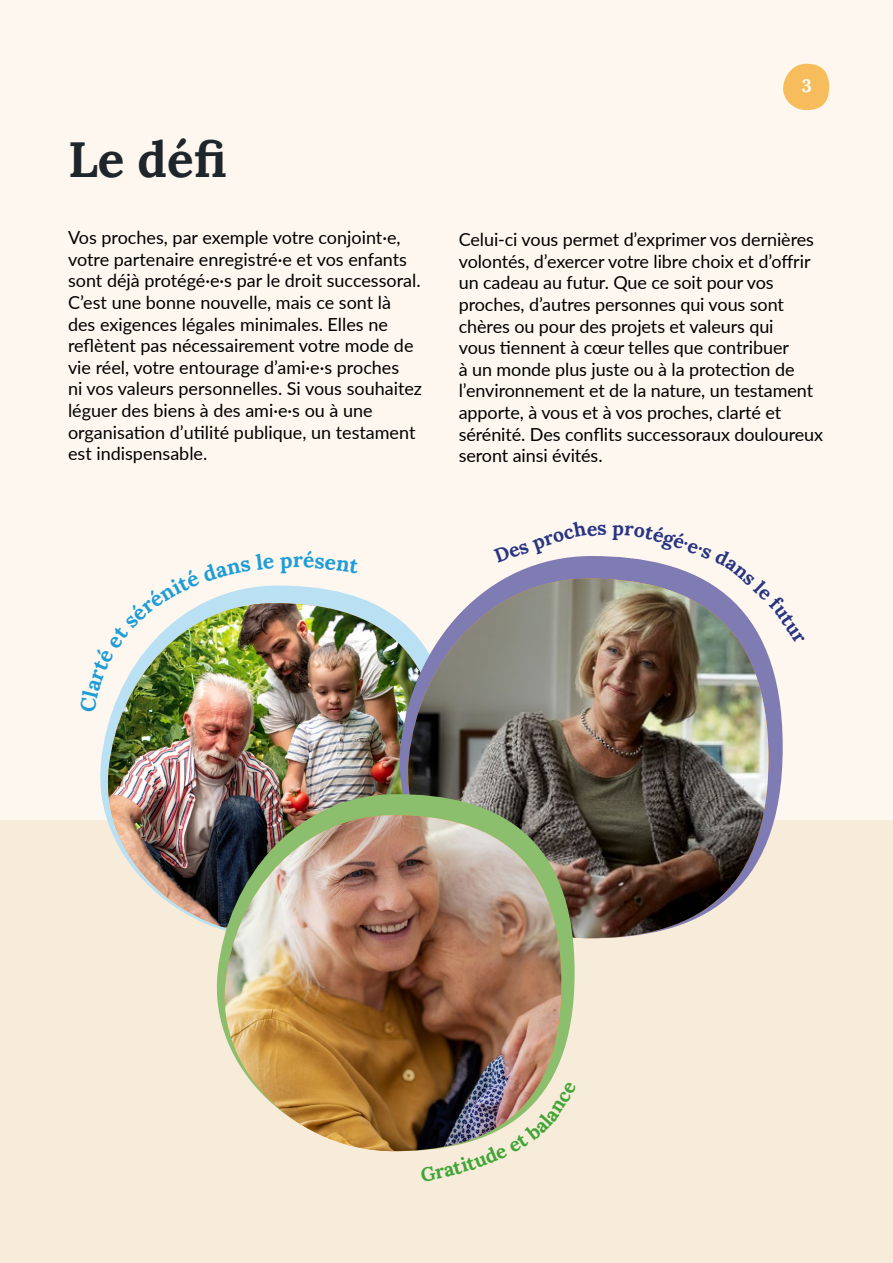
<style>
.page{position:relative;width:893px;height:1263px;background:#fef7ef}
.page>*{position:absolute;margin:0;border:0;box-sizing:border-box;transform-origin:0 0}
.t1{font:49.5px "Lora";color:#1f262b}
.t2{font:19.5px "Lora";color:#283583}
.t3{font:18px/21.6px "Lato";letter-spacing:-.005em;color:#000}
.t4{font:18px "Lora";color:#fff}
</style>
<div class="page">
<div style="left:0;top:821px;width:893px;height:442px;background:#f7ebd9"></div>
<svg style="left:783px;top:64px;width:46px;height:46px"></svg>
<svg style="left:91px;top:585px;width:281px;height:236px"></svg>
<img style="left:106px;top:603px;width:284px;height:322px">
<img style="left:390px;top:556px;width:393px;height:283px">
<img style="left:406px;top:578px;width:362px;height:360px">
<img style="left:208px;top:794px;width:367px;height:264px">
<svg style="left:216px;top:815px;width:7px;height:243px"></svg>
<img style="left:223px;top:815px;width:338px;height:336px">
<svg style="left:494px;top:556px;width:112px;height:7px"></svg>
<svg style="left:612px;top:556px;width:171px;height:55px"></svg>
<img style="left:420px;top:1081px;width:141px;height:70px">
<img style="left:91px;top:585px;width:183px;height:127px">
<h1 class="t1" style="left:68px;top:122px;width:160px">Le défi</h1>
<p class="t4" style="left:802px;top:72px;width:12px">3</p>
<p class="t3" style="left:68px;top:226px;width:356px">Vos proches, par exemple votre conjoint·e, votre partenaire enregistré·e et vos enfants sont déjà protégé·e·s par le droit successoral.<br>C’est une bonne nouvelle, mais ce sont là des exigences légales minimales. Elles ne reflètent pas nécessairement votre mode de vie réel, votre entourage d’ami·e·s proches<br>ni vos valeurs personnelles. Si vous souhaitez léguer des biens à des ami·e·s ou à une organisation d’utilité publique, un testament est indispensable.</p>
<p class="t3" style="left:459px;top:228px;width:366px">Celui-ci vous permet d’exprimer vos dernières volontés, d’exercer votre libre choix et d’offrir un cadeau au futur. Que ce soit pour vos proches, d’autres personnes qui vous sont chères ou pour des projets et valeurs qui<br>vous tiennent à cœur telles que contribuer<br>à un monde plus juste ou à la protection de l’environnement et de la nature, un testament apporte, à vous et à vos proches, clarté et sérénité. Des conflits successoraux douloureux seront ainsi évités.</p>
<p class="t2" style="left:791px;top:598px;width:43px;rotate:55deg">utur</p>
</div>
